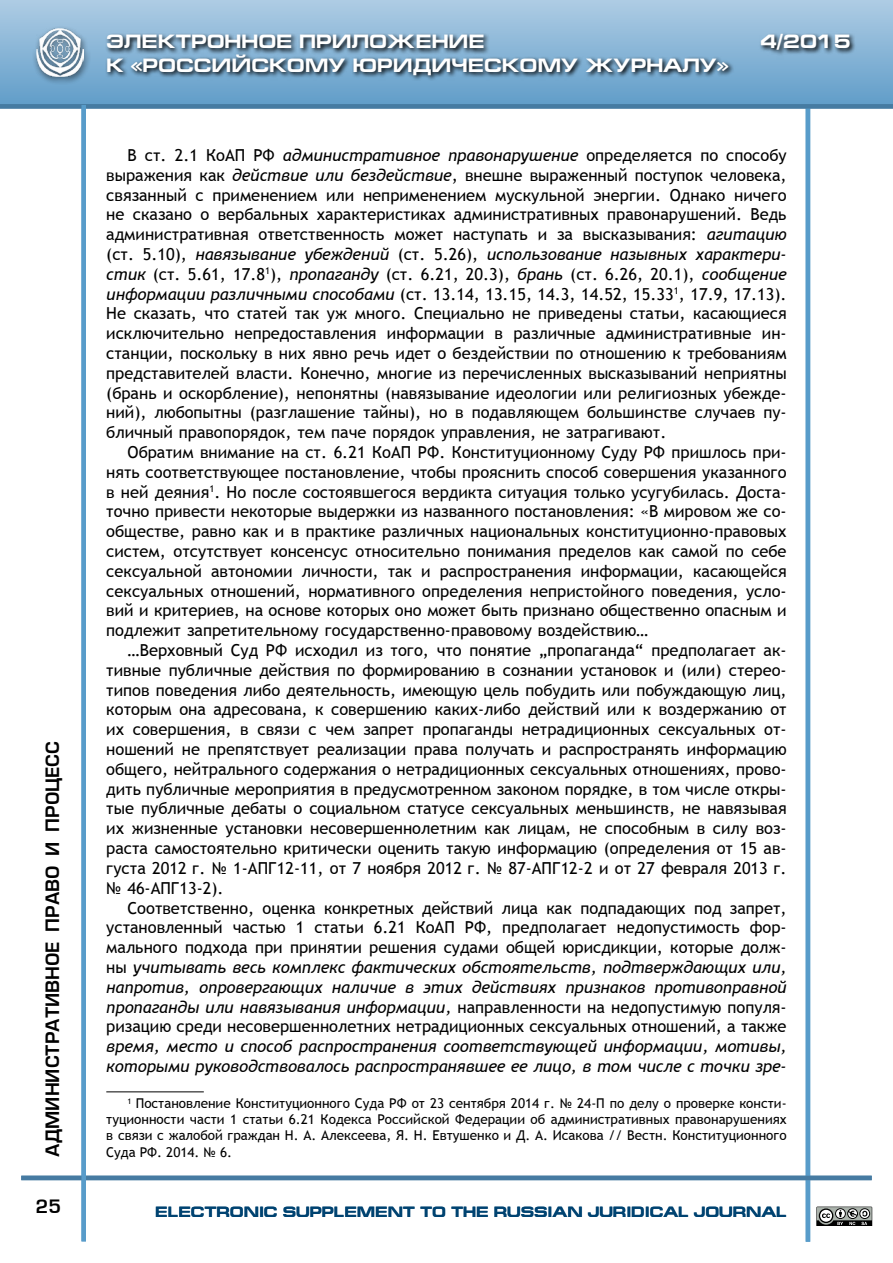
<style>
.page{position:relative;width:893px;height:1263px;background:#fff}
.page>*{position:absolute;margin:0;border:0;box-sizing:border-box;transform-origin:0 0}
.t1{font:700 19.5px "Europe Ext";color:#fff}
.t2{font:18px "Europe Demi Normal";color:#000}
.t3{font:16.5px/19.8px "Trebuchet MS";color:#000;text-align:justify}
.t4{font:italic 16.5px/19.8px "Trebuchet MS";color:#000}
.t5{font:700 15px "Europe Ext";color:#004371}
.t6{font:13.5px/16.2px "Trebuchet MS";color:#000;text-align:justify}
.s1{font-style:italic}
</style>
<div class="page">
<svg style="left:816px;top:1206px;width:57px;height:20px"></svg>
<hr style="left:806px;top:91px;width:4px;height:1151px;background:#589cca">
<hr style="left:21px;top:1176px;width:851px;height:4px;background:#467ba2">
<div style="left:0;top:0;width:893px;height:106px;background:linear-gradient(to bottom,#aecce4,#619dc9)"></div>
<div style="left:0;top:104px;width:893px;height:5px;background:#467ba2"></div>
<div style="left:81px;top:105px;width:5px;height:1136px;background:#589cca"></div>
<div style="left:32px;top:25px;width:59px;height:60px;background:#000;opacity:.63"></div>
<img style="left:36px;top:28px;width:47px;height:48px">
<svg style="left:105px;top:31px;width:751px;height:50px;background:#6b90ac"></svg>
<hr style="left:106px;top:1091px;width:98px;height:1px;background:#000">
<p class="t2" style="left:42px;top:1157px;width:416px;rotate:-90deg">АДМИНИСТРАТИВНОЕ ПРАВО И ПРОЦЕСС</p>
<p class="t2" style="left:36px;top:1196px;width:27px">25</p>
<p class="t1" style="left:106px;top:31px;width:380px">ЭЛЕКТРОННОЕ ПРИЛОЖЕНИЕ</p>
<p class="t1" style="left:760px;top:31px;width:92px">4/2015</p>
<p class="t1" style="left:106px;top:54px;width:624px">К «РОССИЙСКОМУ ЮРИДИЧЕСКОМУ ЖУРНАЛУ»</p>
<p class="t3" style="left:106px;top:145px;width:682px;text-indent:21px">В ст. 2.1 КоАП РФ <span class="s1">административное правонарушение</span> определяется по способу выражения как <span class="s1">действие или бездействие</span>, внешне выраженный поступок человека, связанный с применением или неприменением мускульной энергии. Однако ничего не сказано о вербальных характеристиках административных правонарушений. Ведь административная ответственность может наступать и за высказывания: <span class="s1">агитацию </span>(ст. 5.10), <span class="s1">навязывание убеждений</span> (ст. 5.26), <span class="s1">использование назывных характери&shy;стик</span> (ст. 5.61, 17.8<sup>1</sup>), <span class="s1">пропаганду</span> (ст. 6.21, 20.3), <span class="s1">брань</span> (ст. 6.26, 20.1), <span class="s1">сообщение информации различными способами</span> (ст. 13.14, 13.15, 14.3, 14.52, 15.33<sup>1</sup>, 17.9, 17.13).<br>Не сказать, что статей так уж много. Специально не приведены статьи, касающиеся исключительно непредоставления информации в различные административные ин&shy;станции, поскольку в них явно речь идет о бездействии по отношению к требованиям представителей власти. Конечно, многие из перечисленных высказываний неприятны (брань и оскорбление), непонятны (навязывание идеологии или религиозных убежде&shy;ний), любопытны (разглашение тайны), но в подавляющем большинстве случаев пу&shy;бличный правопорядок, тем паче порядок управления, не затрагивают.</p>
<p class="t3" style="left:106px;top:442px;width:682px;text-indent:21px">Обратим внимание на ст. 6.21 КоАП РФ. Конституционному Суду РФ пришлось при&shy;нять соответствующее постановление, чтобы прояснить способ совершения указанного в ней деяния<sup>1</sup>. Но после состоявшегося вердикта ситуация только усугубилась. Доста&shy;точно привести некоторые выдержки из названного постановления: «В мировом же со&shy;обществе, равно как и в практике различных национальных конституционно-правовых систем, отсутствует консенсус относительно понимания пределов как самой по себе сексуальной автономии личности, так и распространения информации, касающейся сексуальных отношений, нормативного определения непристойного поведения, усло&shy;вий и критериев, на основе которых оно может быть признано общественно опасным и подлежит запретительному государственно-правовому воздействию…</p>
<p class="t3" style="left:106px;top:640px;width:682px;text-indent:21px">…Верховный Суд РФ исходил из того, что понятие „пропаганда“ предполагает ак&shy;тивные публичные действия по формированию в сознании установок и (или) стерео&shy;типов поведения либо деятельность, имеющую цель побудить или побуждающую лиц, которым она адресована, к совершению каких-либо действий или к воздержанию от их совершения, в связи с чем запрет пропаганды нетрадиционных сексуальных от&shy;ношений не препятствует реализации права получать и распространять информацию общего, нейтрального содержания о нетрадиционных сексуальных отношениях, прово&shy;дить публичные мероприятия в предусмотренном законом порядке, в том числе откры&shy;тые публичные дебаты о социальном статусе сексуальных меньшинств, не навязывая их жизненные установки несовершеннолетним как лицам, не способным в силу воз&shy;раста самостоятельно критически оценить такую информацию (определения от 15 ав&shy;густа 2012 г. № 1-АПГ12-11, от 7 ноября 2012 г. № 87-АПГ12-2 и от 27 февраля 2013 г. № 46-АПГ13-2).</p>
<p class="t3" style="left:106px;top:898px;width:682px;text-indent:21px">Соответственно, оценка конкретных действий лица как подпадающих под запрет, установленный частью 1 статьи 6.21 КоАП РФ, предполагает недопустимость фор&shy;мального подхода при принятии решения судами общей юрисдикции, которые долж&shy;ны <span class="s1">учитывать весь комплекс фактических обстоятельств, подтверждающих или, напротив, опровергающих наличие в этих действиях признаков противоправной пропаганды или навязывания информации,</span> направленности на недопустимую популя&shy;ризацию среди несовершеннолетних нетрадиционных сексуальных отношений, а также</p>
<p class="t4" style="left:106px;top:1036px;width:682px">время, место и способ распространения соответствующей информации, мотивы, которыми руководствовалось распространявшее ее лицо, в том числе с точки зре-</p>
<p class="t6" style="left:106px;top:1095px;width:682px;text-indent:21px"><sup>1</sup> Постановление Конституционного Суда РФ от 23 сентября 2014 г. № 24-П по делу о проверке консти&shy;туционности части 1 статьи 6.21 Кодекса Российской Федерации об административных правонарушениях в связи с жалобой граждан Н. А. Алексеева, Я. Н. Евтушенко и Д. А. Исакова // Вестн. Конституционного Суда РФ. 2014. № 6.</p>
<p class="t5" style="left:155px;top:1204px;width:633px">ELECTRONIC SUPPLEMENT TO THE RUSSIAN JURIDICAL JOURNAL</p>
</div>
